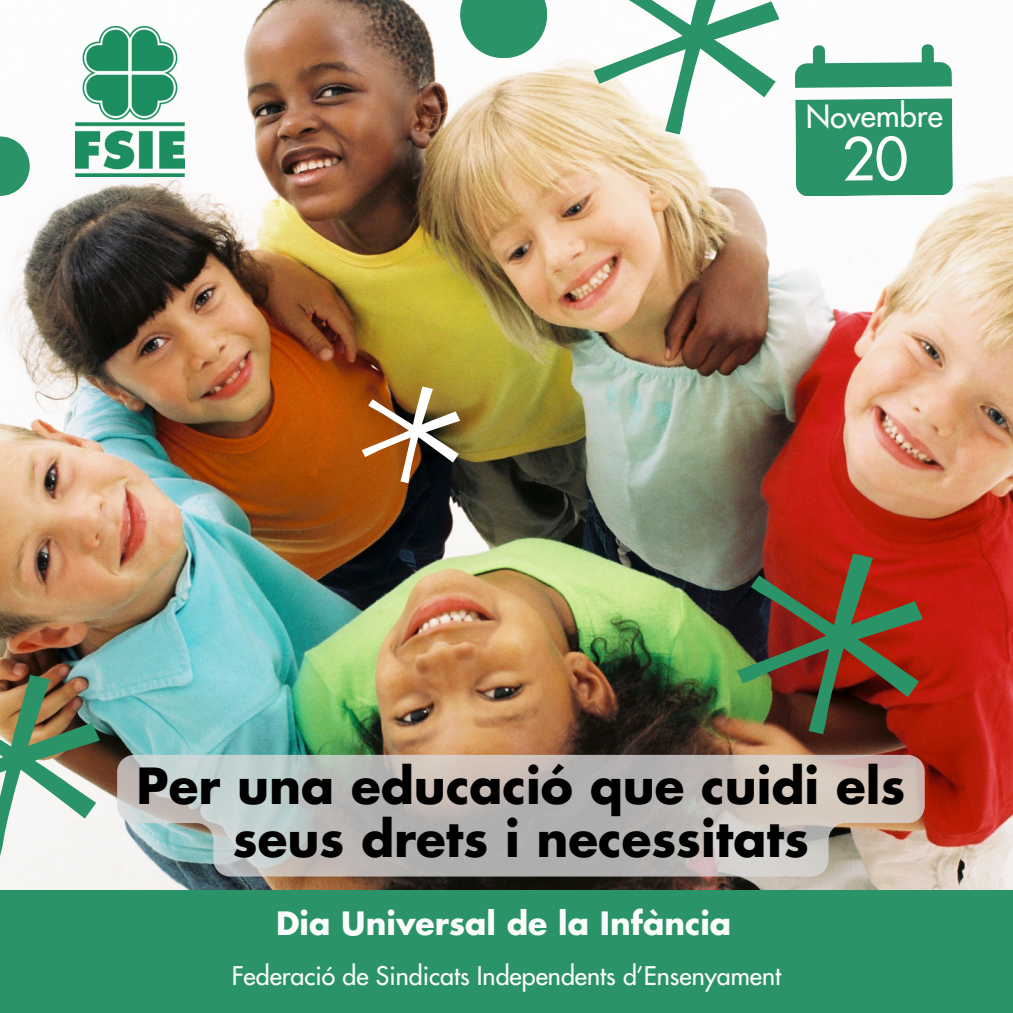
<style>
.page{position:relative;width:1013px;height:1013px;background:#fff}
.page>*{position:absolute;margin:0;border:0;box-sizing:border-box;transform-origin:0 0}
.t1{font:700 48.62px/53.5px "Futura LT Pro";color:#000;text-align:center}
.t2{font:700 31.38px "Futura LT Pro";color:#fbfdfc}
.t3{font:500 30.88px "Futura Std";color:#fbfdfc}
.t4{font:500 25px "Futura Std";color:#fbfdfc}
</style>
<div class="page">
<img style="left:0;top:0;width:1012px;height:889px">
<img style="left:75px;top:26px;width:110px;height:150px">
<div style="left:0;top:889px;width:1012px;height:123px;background:#2b9368"></div>
<svg style="left:794px;top:44px;width:158px;height:44px"></svg>
<svg style="left:117px;top:754px;width:807px;height:122px;background:#bdbbb7"></svg>
<svg style="left:592px;top:0;width:188px;height:136px"></svg>
<img style="left:0;top:672px;width:101px;height:185px">
<svg style="left:735px;top:551px;width:189px;height:185px;background:#6d3e27"></svg>
<svg style="left:460px;top:0;width:87px;height:58px"></svg>
<img style="left:362px;top:386px;width:98px;height:97px">
<svg style="left:0;top:136px;width:30px;height:60px;fill:#2b9368"></svg>
<div style="left:795px;top:98px;width:158px;height:98px;background:#2b9368"></div>
<p class="t3" style="left:805px;top:103px;width:138px;rotate:-1deg">Novembre</p>
<p class="t1" style="left:137px;top:761px;width:770px">Per una educació que cuidi els seus drets i necessitats</p>
<p class="t2" style="left:276px;top:909px;width:457px">Dia Universal de la Infància</p>
<p class="t4" style="left:232px;top:964px;width:551px">Federació de Sindicats Independents d’Ensenyament</p>
</div>
